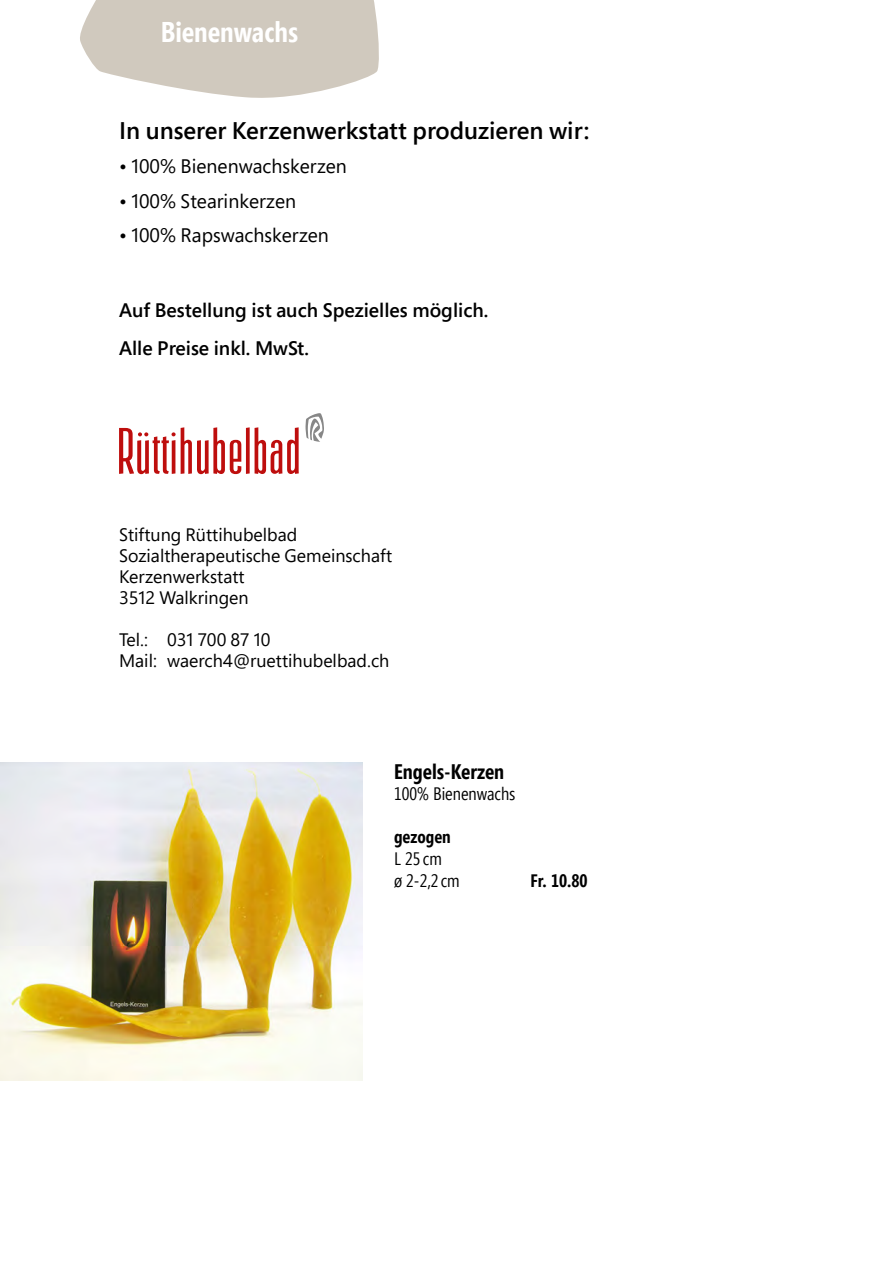
<style>
.page{position:relative;width:893px;height:1263px;background:#fff}
.page>*{position:absolute;margin:0;border:0;box-sizing:border-box;transform-origin:0 0}
.t1{font:700 28.5px "Segoe Condensed";color:#fff}
.t2{font:600 24px "Segoe Pro";color:#000}
.t3{font:700 21px "Segoe Condensed";color:#000}
.t4{font:19.5px "Segoe Pro";color:#000}
.t5{font:600 19.5px/37.5px "Segoe Pro";color:#000}
.t6{font:18px/21px "Segoe Pro";color:#000}
.t7{font:18px/21.6px "Segoe Condensed";color:#000}
.t8{font:700 18px "Segoe Condensed";color:#000}
</style>
<div class="page">
<img style="left:0;top:763px;width:363px;height:317px">
<svg style="left:80px;top:0;width:299px;height:98px;background:#d6d0c6"></svg>
<svg style="left:305px;top:413px;width:19px;height:29px"></svg>
<svg style="left:119px;top:427px;width:180px;height:47px"></svg>
<h1 class="t1" style="left:161px;top:14px;width:139px">Bienenwachs</h1>
<h2 class="t2" style="left:119px;top:114px;width:472px">In unserer Kerzenwerkstatt produzieren wir:</h2>
<p class="t4" style="left:119px;top:153px;width:229px">• 100% Bienenwachskerzen</p>
<p class="t4" style="left:119px;top:187px;width:179px">• 100% Stearinkerzen</p>
<p class="t4" style="left:119px;top:222px;width:211px">• 100% Rapswachskerzen</p>
<p class="t5" style="left:119px;top:291px;width:371px">Auf Bestellung ist auch Spezielles möglich.<br>Alle Preise inkl. MwSt.</p>
<p class="t6" style="left:119px;top:523px;width:275px">Stiftung Rüttihubelbad<br>Sozialtherapeutische Gemeinschaft<br>Kerzenwerkstatt<br>3512 Walkringen</p>
<p class="t6" style="left:119px;top:628px;width:272px">Tel.: 031 700 87 10<br>Mail: waerch4@ruettihubelbad.ch</p>
<p class="t3" style="left:394px;top:758px;width:112px">Engels-Kerzen</p>
<p class="t7" style="left:394px;top:783px;width:123px">100% Bienenwachs</p>
<p class="t8" style="left:394px;top:826px;width:58px">gezogen</p>
<p class="t7" style="left:394px;top:848px;width:67px">L 25 cm<br>ø 2-2,2 cm</p>
<p class="t8" style="left:531px;top:869px;width:59px">Fr. 10.80</p>
</div>
